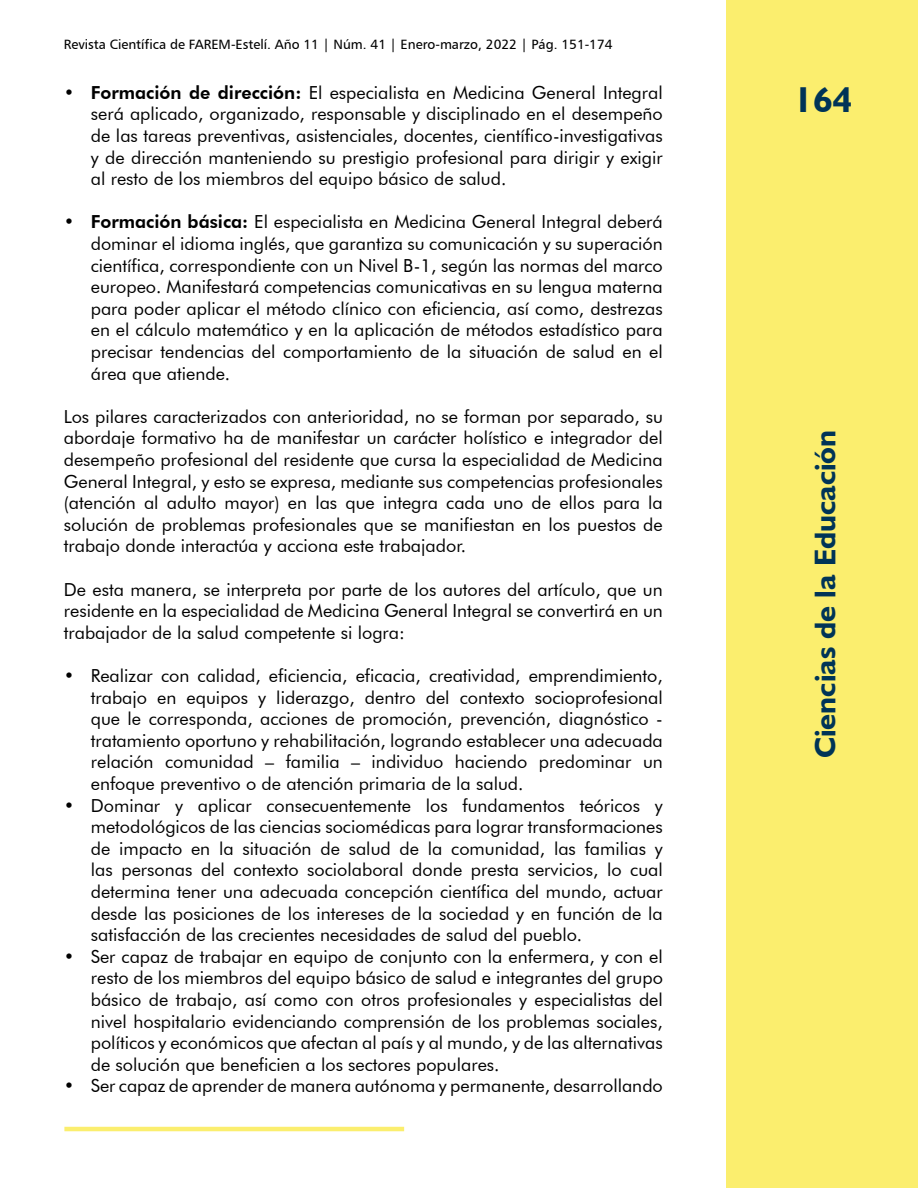
<style>
.page{position:relative;width:918px;height:1188px;background:#fff}
.page>*{position:absolute;margin:0;border:0;box-sizing:border-box;transform-origin:0 0}
.t1{font:700 36px "Humanist 521 BT";color:#003457}
.t2{font:700 30px "Humanist 521 BT";color:#003457}
.t3{font:18px/21.6px "Futura BT";color:#000;text-align:justify}
.t4{font:13.5px "Humanist 777 BT Roman B";color:#000}
.s1{font-weight:800}
</style>
<div class="page">
<div style="left:727px;top:0;width:191px;height:1188px;background:#fbee6e"></div>
<hr style="left:64px;top:1127px;width:340px;height:4px;background:#fbee6e">
<p class="t4" style="left:64px;top:36px;width:550px">Revista Científica de FAREM-Estelí. Año 11 | Núm. 41 | Enero-marzo, 2022 | Pág. 151-174</p>
<p class="t3" style="left:91px;top:81px;width:574px;text-indent:-27px"><span class="s1">• Formación de dirección:</span> El especialista en Medicina General Integral será aplicado, organizado, responsable y disciplinado en el desempeño de las tareas preventivas, asistenciales, docentes, científico-investigativas y de dirección manteniendo su prestigio profesional para dirigir y exigir al resto de los miembros del equipo básico de salud.</p>
<p class="t3" style="left:91px;top:211px;width:574px;text-indent:-27px"><span class="s1">• Formación básica:</span> El especialista en Medicina General Integral deberá dominar el idioma inglés, que garantiza su comunicación y su superación científica, correspondiente con un Nivel B-1, según las normas del marco europeo. Manifestará competencias comunicativas en su lengua materna para poder aplicar el método clínico con eficiencia, así como, destrezas en el cálculo matemático y en la aplicación de métodos estadístico para precisar tendencias del comportamiento de la situación de salud en el área que atiende.</p>
<p class="t3" style="left:64px;top:405px;width:601px">Los pilares caracterizados con anterioridad, no se forman por separado, su abordaje formativo ha de manifestar un carácter holístico e integrador del desempeño profesional del residente que cursa la especialidad de Medicina General Integral, y esto se expresa, mediante sus competencias profesionales (atención al adulto mayor) en las que integra cada uno de ellos para la solución de problemas profesionales que se manifiestan en los puestos de trabajo donde interactúa y acciona este trabajador.</p>
<p class="t3" style="left:64px;top:578px;width:601px">De esta manera, se interpreta por parte de los autores del artículo, que un residente en la especialidad de Medicina General Integral se convertirá en un trabajador de la salud competente si logra:</p>
<p class="t3" style="left:91px;top:665px;width:574px;text-indent:-27px">• Realizar con calidad, eficiencia, eficacia, creatividad, emprendimiento, trabajo en equipos y liderazgo, dentro del contexto socioprofesional que le corresponda, acciones de promoción, prevención, diagnóstico - tratamiento oportuno y rehabilitación, logrando establecer una adecuada relación comunidad – familia – individuo haciendo predominar un enfoque preventivo o de atención primaria de la salud.</p>
<p class="t3" style="left:91px;top:794px;width:574px;text-indent:-27px">• Dominar y aplicar consecuentemente los fundamentos teóricos y metodológicos de las ciencias sociomédicas para lograr transformaciones de impacto en la situación de salud de la comunidad, las familias y las personas del contexto sociolaboral donde presta servicios, lo cual determina tener una adecuada concepción científica del mundo, actuar desde las posiciones de los intereses de la sociedad y en función de la satisfacción de las crecientes necesidades de salud del pueblo.</p>
<p class="t3" style="left:91px;top:945px;width:574px;text-indent:-27px">• Ser capaz de trabajar en equipo de conjunto con la enfermera, y con el resto de los miembros del equipo básico de salud e integrantes del grupo básico de trabajo, así como con otros profesionales y especialistas del nivel hospitalario evidenciando comprensión de los problemas sociales, políticos y económicos que afectan al país y al mundo, y de las alternativas de solución que beneficien a los sectores populares.</p>
<p class="t3" style="left:64px;top:1075px;width:601px">• Ser capaz de aprender de manera autónoma y permanente, desarrollando</p>
<h1 class="t1" style="left:794px;top:78px;width:60px">164</h1>
<h2 class="t2" style="left:807px;top:758px;width:330px;rotate:-90deg">Ciencias de la Educación</h2>
</div>
